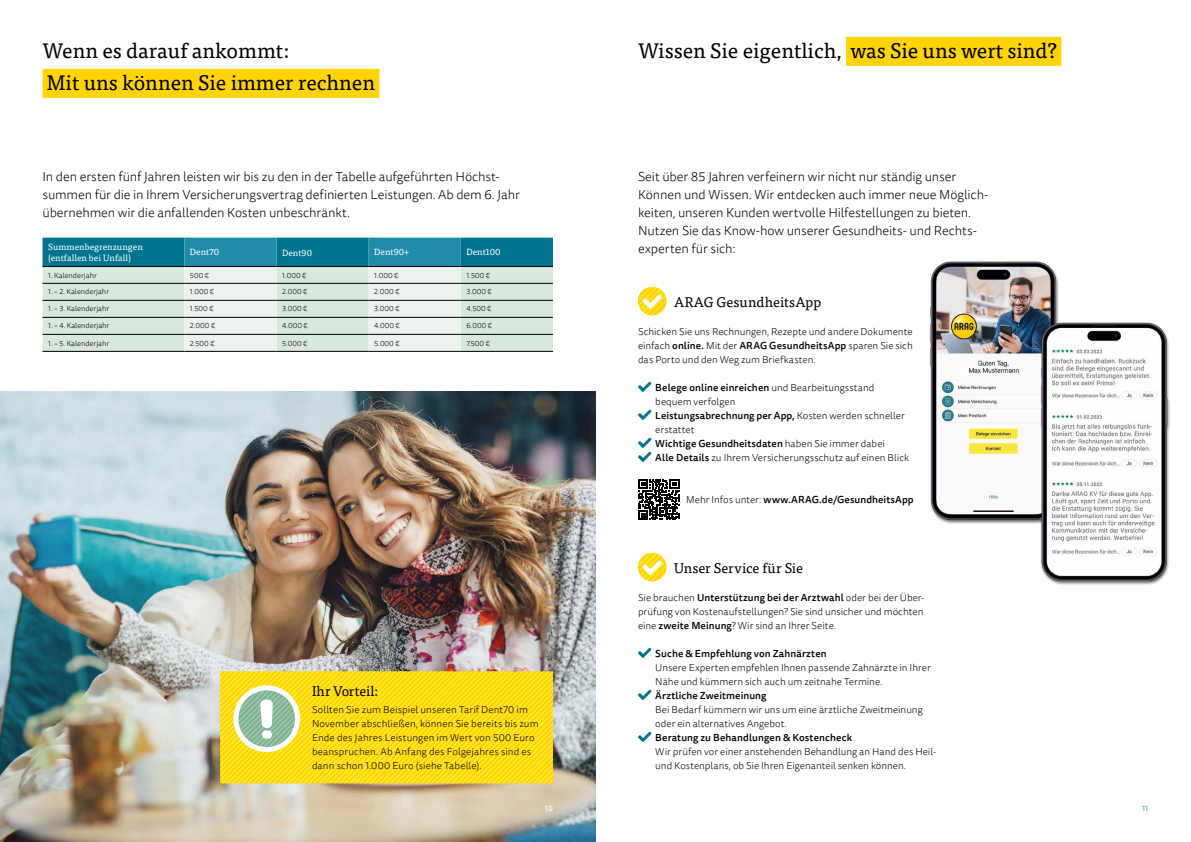
<style>
.page{position:relative;width:1191px;height:842px;background:#fff}
.page>*{position:absolute;margin:0;border:0;box-sizing:border-box;transform-origin:0 0}
.t1{font:21px/32px "Tisa OT";color:#000}
.t2{font:14px "Tisa OT";color:#000}
.t3{font:300 13px/18px "Tisa Sans OT";letter-spacing:-.01em;color:#000}
.t4{font:300 10px/14px "Tisa Sans OT";color:#000}
.t5{font:500 10px "Tisa Sans OT";letter-spacing:.01em;color:#000}
.t6{font:9px/11px "Tisa OT";letter-spacing:.005em;color:#fff}
.t7{font:300 7.5px "Tisa Sans OT";color:#000}
.t8{font:500 7.5px "Tisa Sans OT";color:#fff}
.t9{font:500 7.5px "Tisa Sans OT";color:#7db392}
.s1{font-weight:500}
.s2{font-weight:300}
</style>
<div class="page">
<img style="left:0;top:391px;width:595px;height:451px">
<div style="left:43px;top:69px;width:336px;height:29px;background:#ffd400"></div>
<svg style="left:43px;top:238px;width:510px;height:113px;background:#a7cdce"></svg>
<hr style="left:43px;top:266px;width:141px;height:1px;background:#000">
<hr style="left:184px;top:266px;width:92px;height:1px;background:#000">
<hr style="left:276px;top:266px;width:93px;height:1px;background:#000">
<hr style="left:369px;top:266px;width:92px;height:1px;background:#000">
<hr style="left:461px;top:266px;width:92px;height:1px;background:#000">
<hr style="left:43px;top:283px;width:141px;height:1px;background:#000">
<hr style="left:184px;top:283px;width:92px;height:1px;background:#000">
<hr style="left:276px;top:283px;width:93px;height:1px;background:#000">
<hr style="left:369px;top:283px;width:92px;height:1px;background:#000">
<hr style="left:461px;top:283px;width:92px;height:1px;background:#000">
<hr style="left:184px;top:300px;width:92px;height:1px;background:#000">
<hr style="left:276px;top:300px;width:93px;height:1px;background:#000">
<hr style="left:369px;top:300px;width:92px;height:1px;background:#000">
<hr style="left:184px;top:317px;width:92px;height:1px;background:#000">
<hr style="left:276px;top:317px;width:93px;height:1px;background:#000">
<hr style="left:369px;top:317px;width:92px;height:1px;background:#000">
<hr style="left:184px;top:334px;width:92px;height:1px;background:#000">
<hr style="left:276px;top:334px;width:93px;height:1px;background:#000">
<hr style="left:369px;top:334px;width:92px;height:1px;background:#000">
<hr style="left:184px;top:351px;width:92px;height:1px;background:#000">
<hr style="left:276px;top:351px;width:93px;height:1px;background:#000">
<hr style="left:369px;top:351px;width:92px;height:1px;background:#000">
<hr style="left:43px;top:300px;width:141px;height:1px;background:#000">
<hr style="left:461px;top:300px;width:92px;height:1px;background:#000">
<hr style="left:43px;top:317px;width:141px;height:1px;background:#000">
<hr style="left:461px;top:317px;width:92px;height:1px;background:#000">
<hr style="left:43px;top:334px;width:141px;height:1px;background:#000">
<hr style="left:461px;top:334px;width:92px;height:1px;background:#000">
<hr style="left:43px;top:351px;width:141px;height:1px;background:#000">
<hr style="left:461px;top:351px;width:92px;height:1px;background:#000">
<div style="left:846px;top:37px;width:215px;height:29px;background:#ffd400"></div>
<img style="left:638px;top:287px;width:28px;height:28px;border-radius:14px">
<svg style="left:642px;top:294px;width:20px;height:15px"></svg>
<svg style="left:638px;top:382px;width:13px;height:10px"></svg>
<svg style="left:638px;top:410px;width:13px;height:10px"></svg>
<svg style="left:638px;top:438px;width:13px;height:24px"></svg>
<img style="left:638px;top:553px;width:28px;height:28px;border-radius:14px">
<svg style="left:642px;top:560px;width:20px;height:15px"></svg>
<svg style="left:638px;top:648px;width:13px;height:10px"></svg>
<svg style="left:638px;top:690px;width:13px;height:10px"></svg>
<svg style="left:638px;top:732px;width:13px;height:10px"></svg>
<svg style="left:220px;top:671px;width:333px;height:112px;background:#f7db26"></svg>
<svg style="left:638px;top:479px;width:41px;height:41px"></svg>
<img style="left:929px;top:261px;width:241px;height:324px">
<h1 class="t1" style="left:43px;top:35px;width:334px">Wenn es darauf ankommt:<br>Mit uns können Sie immer rechnen</h1>
<h1 class="t1" style="left:638px;top:35px;width:420px">Wissen Sie eigentlich, was Sie uns wert sind?</h1>
<h3 class="t3" style="left:43px;top:169px;width:479px">In den ersten fünf Jahren leisten wir bis zu den in der Tabelle aufgeführten Höchst&shy;summen für die in Ihrem Versicherungsvertrag definierten Leistungen. Ab dem 6. Jahr übernehmen wir die anfallenden Kosten unbeschränkt.</h3>
<p class="t3" style="left:638px;top:169px;width:352px">Seit über 85 Jahren verfeinern wir nicht nur ständig unser Können und Wissen. Wir entdecken auch immer neue Möglich&shy;keiten, unseren Kunden wertvolle Hilfestellungen zu bieten.<br>Nutzen Sie das Know-how unserer Gesundheits- und Rechts&shy;experten für sich:</p>
<p class="t6" style="left:48px;top:241px;width:96px">Summenbegrenzungen (entfallen bei Unfall)</p>
<p class="t6" style="left:190px;top:247px;width:31px">Dent70</p>
<p class="t6" style="left:282px;top:247px;width:31px">Dent90</p>
<p class="t6" style="left:374px;top:247px;width:37px">Dent90+</p>
<p class="t6" style="left:466px;top:247px;width:36px">Dent100</p>
<p class="t7" style="left:48px;top:271px;width:50px">1. Kalenderjahr</p>
<p class="t7" style="left:190px;top:271px;width:21px">500 €</p>
<p class="t7" style="left:282px;top:271px;width:26px">1.000 €</p>
<p class="t7" style="left:374px;top:271px;width:26px">1.000 €</p>
<p class="t7" style="left:466px;top:271px;width:25px">1.500 €</p>
<p class="t7" style="left:48px;top:287px;width:62px">1. – 2. Kalenderjahr</p>
<p class="t7" style="left:190px;top:287px;width:26px">1.000 €</p>
<p class="t7" style="left:282px;top:287px;width:27px">2.000 €</p>
<p class="t7" style="left:374px;top:287px;width:27px">2.000 €</p>
<p class="t7" style="left:466px;top:287px;width:27px">3.000 €</p>
<p class="t7" style="left:48px;top:304px;width:63px">1. – 3. Kalenderjahr</p>
<p class="t7" style="left:190px;top:304px;width:25px">1.500 €</p>
<p class="t7" style="left:282px;top:304px;width:27px">3.000 €</p>
<p class="t7" style="left:374px;top:304px;width:27px">3.000 €</p>
<p class="t7" style="left:466px;top:304px;width:26px">4.500 €</p>
<p class="t7" style="left:48px;top:321px;width:63px">1. – 4. Kalenderjahr</p>
<p class="t7" style="left:190px;top:321px;width:27px">2.000 €</p>
<p class="t7" style="left:282px;top:321px;width:27px">4.000 €</p>
<p class="t7" style="left:374px;top:321px;width:27px">4.000 €</p>
<p class="t7" style="left:466px;top:321px;width:27px">6.000 €</p>
<p class="t7" style="left:48px;top:338px;width:63px">1. – 5. Kalenderjahr</p>
<p class="t7" style="left:190px;top:338px;width:26px">2.500 €</p>
<p class="t7" style="left:282px;top:338px;width:27px">5.000 €</p>
<p class="t7" style="left:374px;top:338px;width:27px">5.000 €</p>
<p class="t7" style="left:466px;top:338px;width:25px">7.500 €</p>
<h2 class="t2" style="left:674px;top:294px;width:149px">ARAG GesundheitsApp</h2>
<p class="t4" style="left:638px;top:325px;width:276px;text-align:justify">Schicken Sie uns Rechnungen, Rezepte und andere Dokumente einfach <span class="s1">online.</span> Mit der <span class="s1">ARAG GesundheitsApp</span> sparen Sie sich das Porto und den Weg zum Briefkasten.</p>
<p class="t4" style="left:655px;top:381px;width:255px"><span class="s1">Belege online einreichen</span> und Bearbeitungsstand bequem verfolgen<br><span class="s1">Leistungsabrechnung per App,</span> Kosten werden schneller erstattet<br><span class="s1">Wichtige Gesundheitsdaten</span> haben Sie immer dabei<br><span class="s1">Alle Details</span> zu Ihrem Versicherungsschutz auf einen Blick</p>
<p class="t5" style="left:686px;top:494px;width:229px"><span class="s2">Mehr Infos unter:</span> www.ARAG.de/GesundheitsApp</p>
<h2 class="t2" style="left:312px;top:682px;width:68px">Ihr Vorteil:</h2>
<p class="t4" style="left:312px;top:703px;width:228px">Sollten Sie zum Beispiel unseren Tarif Dent70 im November abschließen, können Sie bereits bis zum Ende des Jahres Leistungen im Wert von 500 Euro beanspruchen. Ab Anfang des Folgejahres sind es dann schon 1.000 Euro (siehe Tabelle).</p>
<h2 class="t2" style="left:674px;top:560px;width:130px">Unser Service für Sie</h2>
<p class="t4" style="left:638px;top:591px;width:287px;text-align:justify">Sie brauchen <span class="s1">Unterstützung bei der Arztwahl</span> oder bei der Über&shy;prüfung von Kostenaufstellungen? Sie sind unsicher und möchten eine <span class="s1">zweite Meinung</span>? Wir sind an Ihrer Seite.</p>
<p class="t5" style="left:655px;top:648px;width:173px">Suche &amp; Empfehlung von Zahnärzten</p>
<p class="t4" style="left:655px;top:661px;width:277px">Unsere Experten empfehlen Ihnen passende Zahnärzte in Ihrer<br>Nähe und kümmern sich auch um zeitnahe Termine.</p>
<p class="t5" style="left:655px;top:690px;width:113px">Ärztliche Zweitmeinung</p>
<p class="t4" style="left:655px;top:703px;width:269px">Bei Bedarf kümmern wir uns um eine ärztliche Zweitmeinung oder ein alternatives Angebot.</p>
<p class="t5" style="left:655px;top:732px;width:198px">Beratung zu Behandlungen &amp; Kostencheck</p>
<p class="t4" style="left:655px;top:745px;width:282px">Wir prüfen vor einer anstehenden Behandlung an Hand des Heil&shy;und Kostenplans, ob Sie Ihren Eigenanteil senken können.</p>
<p class="t8" style="left:545px;top:803px;width:10px">10</p>
<p class="t9" style="left:1142px;top:803px;width:8px">11</p>
</div>
